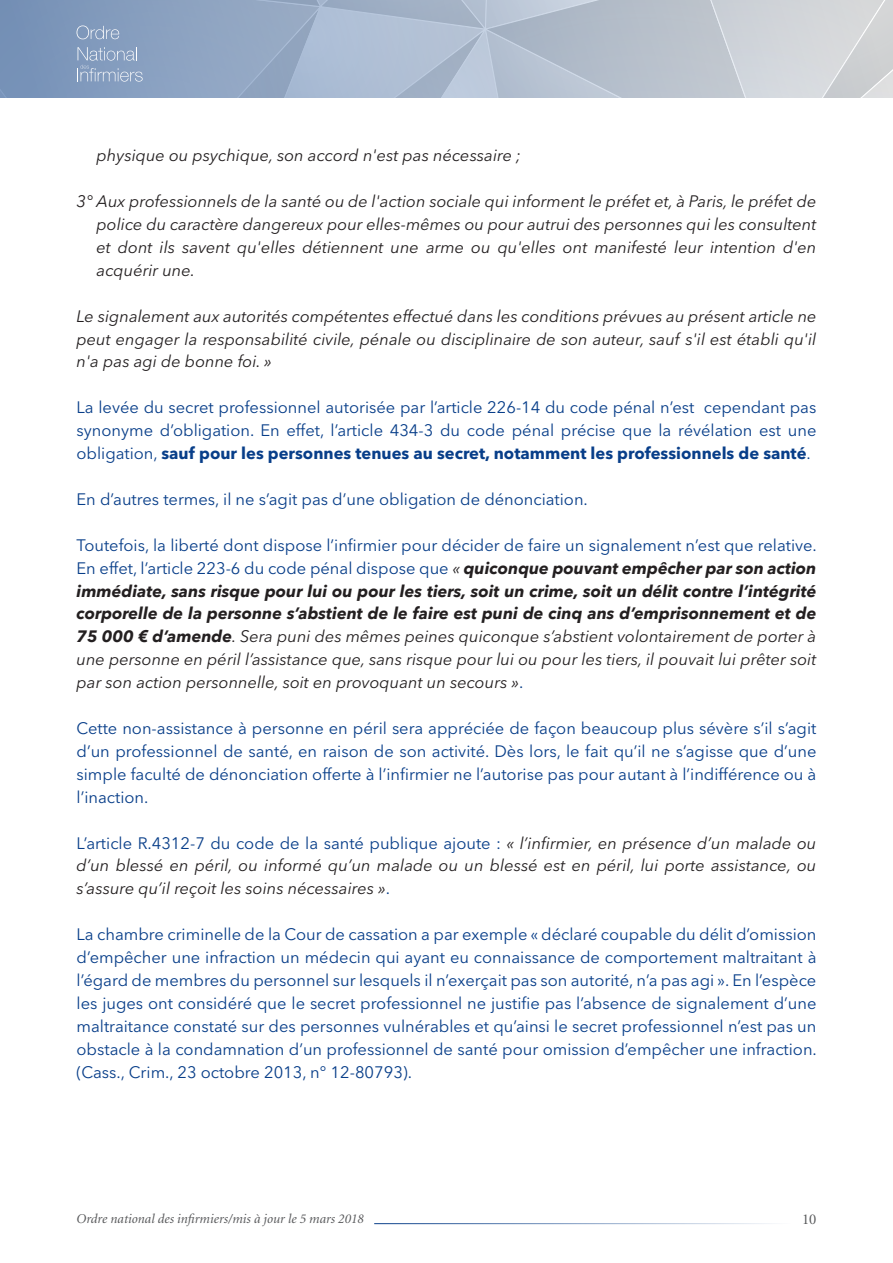
<style>
.page{position:relative;width:893px;height:1263px;background:#fff}
.page>*{position:absolute;margin:0;border:0;box-sizing:border-box;transform-origin:0 0}
.t1{font:16.5px/23px "Avenir Next LT Pro";color:#083e89;text-align:justify}
.t2{font:italic 16.5px/23px "Avenir Next LT Pro";color:#231f20;text-align:justify}
.t3{font:italic 700 16.5px/23px "Avenir Next";color:#231f20}
.t4{font:15px "Minion";color:#57585a}
.t5{font:italic 13.5px "Minion";color:#57585a}
.s1{font-weight:700}
.s2{font-style:italic;color:#231f20}
.s3{font-family:"Avenir Next";font-weight:700;font-style:italic;color:#231f20}
.s4{font-family:"Avenir Next";font-weight:700}
.s5{font-style:normal;color:#083e89}
</style>
<div class="page">
<hr style="left:374px;top:1223px;width:417px;height:1px;background:#083e89">
<svg style="left:0;top:0;width:893px;height:98px;background:#aab8cb"></svg>
<p class="t2" style="left:97px;top:144px;width:426px">physique ou psychique, son accord n'est pas nécessaire ;</p>
<p class="t2" style="left:97px;top:190px;width:721px;text-indent:-20px">3° Aux professionnels de la santé ou de l'action sociale qui informent le préfet et, à Paris, le préfet de police du caractère dangereux pour elles-mêmes ou pour autrui des personnes qui les consultent et dont ils savent qu'elles détiennent une arme ou qu'elles ont manifesté leur intention d'en acquérir une.</p>
<p class="t2" style="left:77px;top:304px;width:741px">Le signalement aux autorités compétentes effectué dans les conditions prévues au présent article ne peut engager la responsabilité civile, pénale ou disciplinaire de son auteur, sauf s'il est établi qu'il n'a pas agi de bonne foi. »</p>
<p class="t1" style="left:77px;top:396px;width:741px">La levée du secret professionnel autorisée par l’article 226-14 du code pénal n’est cependant pas synonyme d’obligation. En effet, l’article 434-3 du code pénal précise que la révélation est une obligation, <span class="s1">sauf pour les personnes tenues au secret, notamment les professionnels de santé</span>.</p>
<p class="t1" style="left:77px;top:488px;width:513px">En d’autres termes, il ne s’agit pas d’une obligation de dénonciation.</p>
<p class="t1" style="left:77px;top:533px;width:742px">Toutefois, la liberté dont dispose l’infirmier pour décider de faire un signalement n’est que relative.<br>En effet, l’article 223-6 du code pénal dispose que <span class="s2">«</span> <span class="s3">quiconque pouvant empêcher par son action</span></p>
<p class="t3" style="left:77px;top:579px;width:741px">immédiate, sans risque pour lui ou pour les tiers, soit un crime, soit un délit contre l’intégrité corporelle de la personne s’abstient de le faire est puni de cinq ans d’emprisonnement et de</p>
<p class="t2" style="left:77px;top:625px;width:741px"><span class="s4">75 000 € d’amende</span>. Sera puni des mêmes peines quiconque s’abstient volontairement de porter à une personne en péril l’assistance que, sans risque pour lui ou pour les tiers, il pouvait lui prêter soit par son action personnelle, soit en provoquant un secours »<span class="s5">.</span></p>
<p class="t1" style="left:77px;top:717px;width:741px">Cette non-assistance à personne en péril sera appréciée de façon beaucoup plus sévère s’il s’agit d’un professionnel de santé, en raison de son activité. Dès lors, le fait qu’il ne s’agisse que d’une simple faculté de dénonciation offerte à l’infirmier ne l’autorise pas pour autant à l’indifférence ou à l’inaction.</p>
<p class="t2" style="left:77px;top:831px;width:741px"><span class="s5">L’article R.4312-7 du code de la santé publique ajoute :</span> « l’infirmier, en présence d’un malade ou d’un blessé en péril, ou informé qu’un malade ou un blessé est en péril, lui porte assistance, ou s’assure qu’il reçoit les soins nécessaires »<span class="s5">.</span></p>
<p class="t1" style="left:77px;top:923px;width:742px">La chambre criminelle de la Cour de cassation a par exemple « déclaré coupable du délit d’omission d’empêcher une infraction un médecin qui ayant eu connaissance de comportement maltraitant à l’égard de membres du personnel sur lesquels il n’exerçait pas son autorité, n’a pas agi ». En l’espèce les juges ont considéré que le secret professionnel ne justifie pas l’absence de signalement d’une maltraitance constaté sur des personnes vulnérables et qu’ainsi le secret professionnel n’est pas un obstacle à la condamnation d’un professionnel de santé pour omission d’empêcher une infraction. (Cass., Crim., 23 octobre 2013, n° 12-80793).</p>
<p class="t5" style="left:77px;top:1212px;width:289px">Ordre national des infirmiers/mis à jour le 5 mars 2018</p>
<p class="t4" style="left:802px;top:1212px;width:16px">10</p>
</div>
